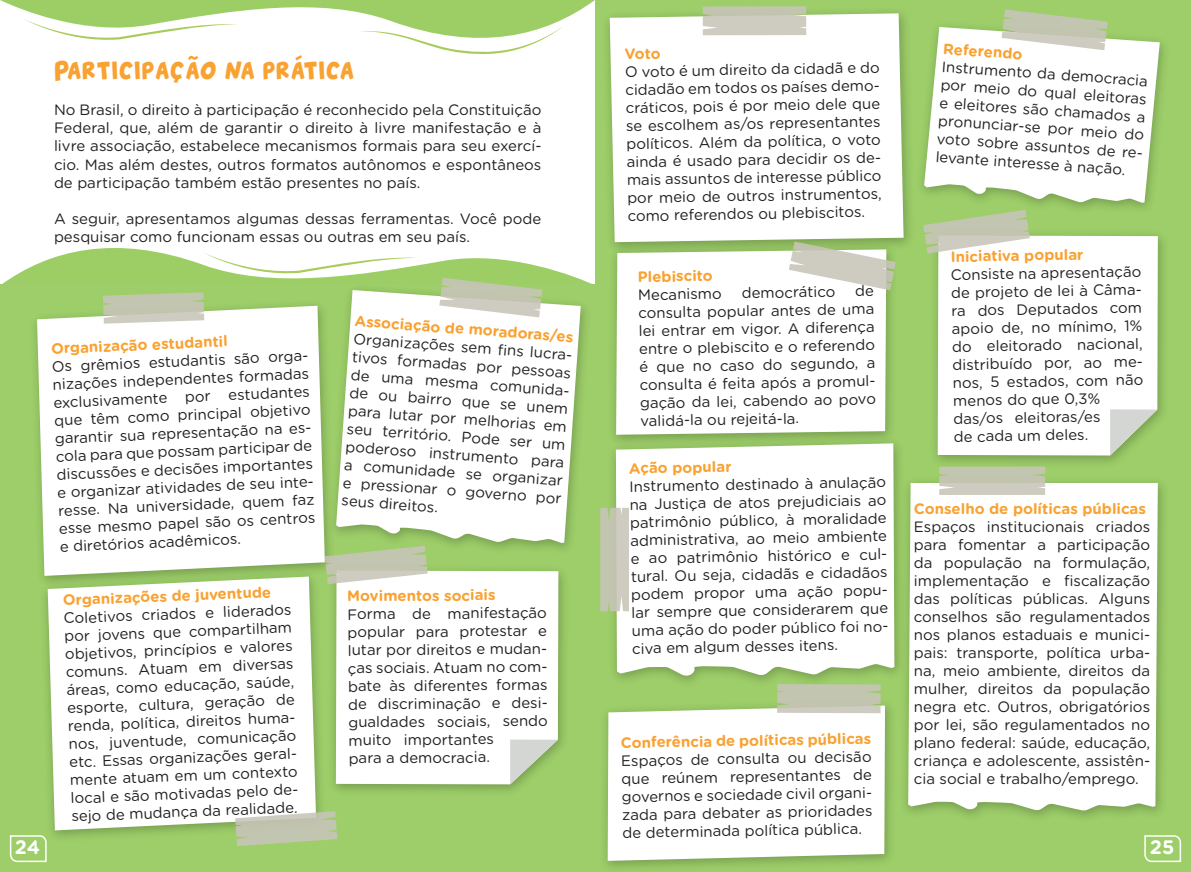
<style>
.page{position:relative;width:1191px;height:872px;background:#fff}
.page>*{position:absolute;margin:0;border:0;box-sizing:border-box;transform-origin:0 0}
.t1{font:700 24px "Canted FX";color:#f9a232}
.t2{font:700 19.5px "Gotham Rounded";color:#fff}
.t3{font:15px/18px "Gotham Rounded";color:#231f20;text-align:justify}
.t4{font:700 15px "Gotham Rounded";color:#f9a232}
</style>
<div class="page">
<div style="left:595px;top:0;width:596px;height:872px;background:#9dce69"></div>
<div style="left:0;top:285px;width:595px;height:587px;background:#9dce69"></div>
<svg style="left:0;top:0;width:595px;height:54px"></svg>
<svg style="left:9px;top:835px;width:38px;height:28px"></svg>
<svg style="left:1144px;top:835px;width:37px;height:28px"></svg>
<div style="left:37px;top:324px;width:288px;height:242px;background:#fff"></div>
<img style="left:324px;top:324px;width:261px;height:235px">
<svg style="left:336px;top:324px;width:245px;height:219px;background:#f3f8ee"></svg>
<img style="left:36px;top:566px;width:288px;height:280px">
<div style="left:48px;top:576px;width:268px;height:254px;background:#fff"></div>
<img style="left:324px;top:560px;width:240px;height:231px">
<div style="left:336px;top:570px;width:222px;height:214px;background:#fff"></div>
<svg style="left:510px;top:739px;width:48px;height:45px"></svg>
<svg style="left:0;top:248px;width:595px;height:76px"></svg>
<svg style="left:235px;top:811px;width:102px;height:35px;background:#c4cbaf"></svg>
<svg style="left:325px;top:546px;width:103px;height:38px;background:#c5ceb0"></svg>
<img style="left:604px;top:451px;width:295px;height:240px">
<div style="left:616px;top:451px;width:278px;height:226px;background:#fff"></div>
<img style="left:607px;top:7px;width:303px;height:238px">
<div style="left:609px;top:13px;width:294px;height:229px;background:#fff"></div>
<img style="left:922px;top:42px;width:242px;height:166px">
<img style="left:607px;top:239px;width:294px;height:212px">
<div style="left:616px;top:249px;width:270px;height:186px;background:#fff"></div>
<img style="left:605px;top:695px;width:286px;height:173px">
<div style="left:607px;top:705px;width:278px;height:156px;background:#fff"></div>
<img style="left:927px;top:234px;width:237px;height:238px">
<div style="left:937px;top:235px;width:220px;height:220px;background:#fff"></div>
<svg style="left:1110px;top:409px;width:47px;height:46px"></svg>
<svg style="left:924px;top:9px;width:235px;height:194px;background:#e8f1de"></svg>
<img style="left:896px;top:472px;width:268px;height:345px">
<div style="left:908px;top:483px;width:249px;height:327px;background:#fff"></div>
<svg style="left:702px;top:6px;width:104px;height:29px;background:#c9c9ba"></svg>
<svg style="left:789px;top:241px;width:107px;height:49px;background:#cdd4bd"></svg>
<svg style="left:923px;top:210px;width:106px;height:43px"></svg>
<svg style="left:939px;top:466px;width:106px;height:29px;background:#c6c8b4"></svg>
<svg style="left:600px;top:508px;width:29px;height:103px;background:#c6c7b6"></svg>
<svg style="left:777px;top:684px;width:103px;height:29px;background:#c3c6b0"></svg>
<p class="t1" style="left:54px;top:54px;width:302px">Participação na prática</p>
<p class="t3" style="left:54px;top:100px;width:489px">No Brasil, o direito à participação é reconhecido pela Constituição Federal, que, além de garantir o direito à livre manifestação e à livre associação, estabelece mecanismos formais para seu exercí&shy;cio. Mas além destes, outros formatos autônomos e espontâneos de participação também estão presentes no país.</p>
<p class="t3" style="left:54px;top:208px;width:489px">A seguir, apresentamos algumas dessas ferramentas. Você pode pesquisar como funcionam essas ou outras em seu país.</p>
<p class="t4" style="left:51px;top:338px;width:178px;rotate:-3deg">Organização estudantil</p>
<p class="t3" style="left:50px;top:358px;width:261px;text-align:left;rotate:-3deg">Os grêmios estudantis são orga&shy;nizações independentes formadas exclusivamente por estudantes que têm como principal objetivo garantir sua representação na es&shy;cola para que possam participar de discussões e decisões importantes e organizar atividades de seu inte&shy;resse. Na universidade, quem faz esse mesmo papel são os centros e diretórios acadêmicos.</p>
<p class="t4" style="left:63px;top:589px;width:210px;rotate:-2deg">Organizações de juventude</p>
<p class="t3" style="left:63px;top:608px;width:231px;text-align:left;rotate:-2deg">Coletivos criados e liderados por jovens que compartilham objetivos, princípios e valores comuns. Atuam em diversas áreas, como educação, saúde, esporte, cultura, geração de renda, política, direitos huma&shy;nos, juventude, comunicação etc. Essas organizações geral&shy;mente atuam em um contexto local e são motivadas pelo de&shy;sejo de mudança da realidade.</p>
<p class="t4" style="left:356px;top:310px;width:220px;rotate:4deg">Associação de moradoras/es</p>
<p class="t3" style="left:353px;top:329px;width:221px;rotate:4deg">Organizações sem fi ns lucra&shy;tivos formadas por pessoas de uma mesma comunida&shy;de ou bairro que se unem para lutar por melhorias em seu território. Pode ser um poderoso instrumento para a comunidade se organizar e pressionar o governo por seus direitos.</p>
<p class="t4" style="left:347px;top:586px;width:150px;rotate:-1deg">Movimentos sociais</p>
<p class="t3" style="left:346px;top:605px;width:203px;text-align:left;rotate:-1deg">Forma de manifestação popular para protestar e lutar por direitos e mudan&shy;ças sociais. Atuam no com&shy;bate às diferentes formas de discriminação e desi&shy;gualdades sociais, sendo muito importantes<br>para a democracia.</p>
<p class="t4" style="left:624px;top:43px;width:38px;rotate:-1deg">Voto</p>
<p class="t3" style="left:625px;top:62px;width:257px;rotate:-1deg">O voto é um direito da cidadã e do cidadão em todos os países demo&shy;cráticos, pois é por meio dele que se escolhem as/os representantes políticos. Além da política, o voto ainda é usado para decidir os de&shy;mais assuntos de interesse público por meio de outros instrumentos, como referendos ou plebiscitos.</p>
<p class="t4" style="left:637px;top:266px;width:76px;rotate:-1deg">Plebiscito</p>
<p class="t3" style="left:638px;top:285px;width:85px;rotate:-1deg">Mecanismo</p>
<p class="t3" style="left:741px;top:283px;width:95px;rotate:-1deg">democrático</p>
<p class="t3" style="left:638px;top:285px;width:239px;text-indent:217px;rotate:-1deg">de consulta popular antes de uma lei entrar em vigor. A diferença entre o plebiscito e o referendo é que no caso do segundo, a consulta é feita após a promul&shy;gação da lei, cabendo ao povo validá-la ou rejeitá-la.</p>
<p class="t4" style="left:629px;top:457px;width:104px;rotate:-1deg">Ação popular</p>
<p class="t3" style="left:629px;top:477px;width:260px;rotate:-1deg">Instrumento destinado à anulação na Justiça de atos prejudiciais ao patrimônio público, à moralidade administrativa, ao meio ambiente e ao patrimônio histórico e cul&shy;tural. Ou seja, cidadãs e cidadãos podem propor uma ação popu&shy;lar sempre que considerarem que uma ação do poder público foi no&shy;civa em algum desses itens.</p>
<p class="t4" style="left:620px;top:731px;width:252px;rotate:-1deg">Conferência de políticas públicas</p>
<p class="t3" style="left:621px;top:751px;width:253px;rotate:-1deg">Espaços de consulta ou decisão que reúnem representantes de governos e sociedade civil organi&shy;zada para debater as prioridades de determinada política pública.</p>
<p class="t4" style="left:944px;top:38px;width:81px;rotate:4deg">Referendo</p>
<p class="t3" style="left:942px;top:57px;width:209px;rotate:4deg">Instrumento da democracia por meio do qual eleitoras e eleitores são chamados a pronunciar-se por meio do voto sobre assuntos de re&shy;levante interesse à nação.</p>
<p class="t4" style="left:950px;top:246px;width:134px;rotate:-1deg">Iniciativa popular</p>
<p class="t3" style="left:950px;top:265px;width:193px;text-align:left;rotate:-1deg">Consiste na apresentação de projeto de lei à Câma&shy;ra dos Deputados com apoio de, no mínimo, 1% do eleitorado nacional, distribuído por, ao me&shy;nos, 5 estados, com não menos do que 0,3% das/os eleitoras/es<br>de cada um deles.</p>
<p class="t4" style="left:914px;top:497px;width:234px">Conselho de políticas públicas</p>
<p class="t3" style="left:914px;top:517px;width:238px">Espaços institucionais criados para fomentar a participação da população na formulação, implementação e fiscalização das políticas públicas. Alguns conselhos são regulamentados nos planos estaduais e munici&shy;pais: transporte, política urba&shy;na, meio ambiente, direitos da mulher, direitos da população negra etc. Outros, obrigatórios por lei, são regulamentados no plano federal: saúde, educação, criança e adolescente, assistên&shy;cia social e trabalho/emprego.</p>
<p class="t2" style="left:15px;top:833px;width:27px">24</p>
<p class="t2" style="left:1149px;top:833px;width:26px">25</p>
</div>
